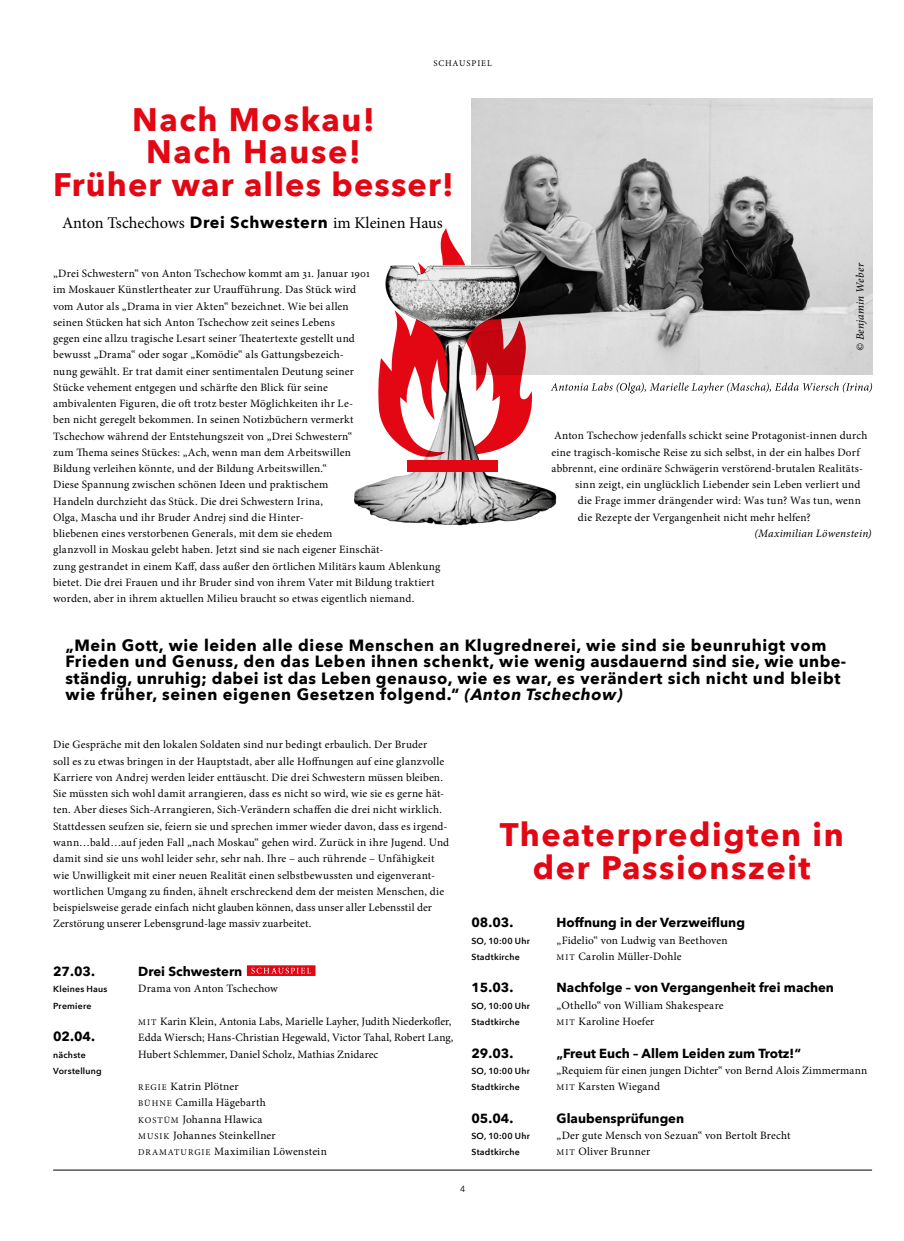
<style>
.page{position:relative;width:904px;height:1241px;background:#fff}
.page>*{position:absolute;margin:0;border:0;box-sizing:border-box;transform-origin:0 0}
.t1{font:700 32.5px/32.5px "Avenir Next";letter-spacing:.05em;color:#e30613;text-align:center}
.t2{font:700 16.25px/16.2px "Avenir Next";letter-spacing:.04em;color:#000}
.t3{font:16.25px "Minion Pro";letter-spacing:-.005em;color:#000}
.t4{font:700 13.12px "Avenir Next";color:#000}
.t5{font:11.25px/16.2px "Minion Pro";letter-spacing:.015em;color:#000}
.t6{font:italic 11.25px "Minion Pro";letter-spacing:.02em;color:#000}
.t7{font:600 8.75px/16.2px "Avenir Next";letter-spacing:.025em;color:#000}
.t8{font:8.75px "Minion Pro";letter-spacing:.11em;color:#000}
.t9{font:8.75px "Avenir Next";color:#000}
.s1{font-family:"Avenir Next";font-weight:700}
.s2{font-style:italic}
.s3{font-size:8.75px}
</style>
<div class="page">
<hr style="left:53px;top:1169px;width:819px;height:1px;background:#000">
<img style="left:471px;top:98px;width:401px;height:276px">
<svg style="left:567px;top:382px;width:305px;height:11px"></svg>
<svg style="left:247px;top:965px;width:68px;height:10px"></svg>
<img style="left:354px;top:217px;width:213px;height:309px">
<div style="left:407px;top:460px;width:91px;height:11px;background:#e30613"></div>
<svg style="left:378px;top:228px;width:154px;height:229px"></svg>
<img style="left:377px;top:250px;width:163px;height:164px">
<p class="t8" style="left:433px;top:57px;width:60px">SCHAUSPIEL</p>
<h1 class="t1" style="left:53px;top:102px;width:402px">Nach Moskau!<br>Nach Hause!<br>Früher war alles besser!</h1>
<h2 class="t3" style="left:62px;top:212px;width:382px">Anton Tschechows <span class="s1">Drei Schwestern</span> im Kleinen Haus</h2>
<p class="t5" style="left:53px;top:265px;width:389px">„Drei Schwestern“ von Anton Tschechow kommt am 31. Januar 1901<br>im Moskauer Künstlertheater zur Uraufführung. Das Stück wird<br>vom Autor als „Drama in vier Akten“ bezeichnet. Wie bei allen<br>seinen Stücken hat sich Anton Tschechow zeit seines Lebens<br>gegen eine allzu tragische Lesart seiner Theatertexte gestellt und<br>bewusst „Drama“ oder sogar „Komödie“ als Gattungsbezeich-<br>nung gewählt. Er trat damit einer sentimentalen Deutung seiner<br>Stücke vehement entgegen und schärfte den Blick für seine<br>ambivalenten Figuren, die oft trotz bester Möglichkeiten ihr Le-<br>ben nicht geregelt bekommen. In seinen Notizbüchern vermerkt<br>Tschechow während der Entstehungszeit von „Drei Schwestern“<br>zum Thema seines Stückes: „Ach, wenn man dem Arbeitswillen<br>Bildung verleihen könnte, und der Bildung Arbeitswillen.“<br>Diese Spannung zwischen schönen Ideen und praktischem<br>Handeln durchzieht das Stück. Die drei Schwestern Irina,<br>Olga, Mascha und ihr Bruder Andrej sind die Hinter-<br>bliebenen eines verstorbenen Generals, mit dem sie ehedem<br>glanzvoll in Moskau gelebt haben. Jetzt sind sie nach eigener Einschät-<br>zung gestrandet in einem Kaff, dass außer den örtlichen Militärs kaum Ablenkung bietet. Die drei Frauen und ihr Bruder sind von ihrem Vater mit Bildung traktiert worden, aber in ihrem aktuellen Milieu braucht so etwas eigentlich niemand.</p>
<p class="t6" style="left:852px;top:351px;width:90px;rotate:-90deg">© Benjamin Weber</p>
<p class="t5" style="left:554px;top:427px;width:315px">Anton Tschechow jedenfalls schickt seine Protagonist-innen durch</p>
<p class="t5" style="left:551px;top:444px;width:310px">eine tragisch-komische Reise zu sich selbst, in der ein halbes Dorf</p>
<p class="t5" style="left:551px;top:460px;width:313px">abbrennt, eine ordinäre Schwägerin verstörend-brutalen Realitäts-</p>
<p class="t5" style="left:575px;top:476px;width:287px">sinn zeigt, ein unglücklich Liebender sein Leben verliert und</p>
<p class="t5" style="left:578px;top:492px;width:284px">die Frage immer drängender wird: Was tun? Was tun, wenn</p>
<p class="t5" style="left:578px;top:509px;width:234px">die Rezepte der Vergangenheit nicht mehr helfen?</p>
<p class="t6" style="left:754px;top:525px;width:119px">(Maximilian Löwenstein)</p>
<p class="t2" style="left:66px;top:636px;width:782px">„Mein Gott, wie leiden alle diese Menschen an Klugrednerei, wie sind sie beunruhigt vom Frieden und Genuss, den das Leben ihnen schenkt, wie wenig ausdauernd sind sie, wie unbe&shy;ständig, unruhig; dabei ist das Leben genauso, wie es war, es verändert sich nicht und bleibt wie früher, seinen eigenen Gesetzen folgend.“ <span class="s2">(Anton Tschechow)</span></p>
<p class="t5" style="left:53px;top:736px;width:397px">Die Gespräche mit den lokalen Soldaten sind nur bedingt erbaulich. Der Bruder<br>soll es zu etwas bringen in der Hauptstadt, aber alle Hoffnungen auf eine glanzvolle Karriere von Andrej werden leider enttäuscht. Die drei Schwestern müssen bleiben.<br>Sie müssten sich wohl damit arrangieren, dass es nicht so wird, wie sie es gerne hät&shy;ten. Aber dieses Sich-Arrangieren, Sich-Verändern schaffen die drei nicht wirklich.<br>Stattdessen seufzen sie, feiern sie und sprechen immer wieder davon, dass es irgend&shy;wann…bald…auf jeden Fall „nach Moskau“ gehen wird. Zurück in ihre Jugend. Und damit sind sie uns wohl leider sehr, sehr nah. Ihre – auch rührende – Unfähigkeit wie Unwilligkeit mit einer neuen Realität einen selbstbewussten und eigenverant&shy;wortlichen Umgang zu finden, ähnelt erschreckend dem der meisten Menschen, die beispielsweise gerade einfach nicht glauben können, dass unser aller Lebensstil der Zerstörung unserer Lebensgrund-lage massiv zuarbeitet.</p>
<p class="t4" style="left:53px;top:960px;width:43px">27.03.</p>
<p class="t7" style="left:53px;top:980px;width:56px">Kleines Haus<br>Premiere</p>
<p class="t4" style="left:53px;top:1025px;width:43px">02.04.</p>
<p class="t7" style="left:53px;top:1045px;width:50px">nächste<br>Vorstellung</p>
<p class="t4" style="left:138px;top:960px;width:106px">Drei Schwestern</p>
<p class="t5" style="left:138px;top:980px;width:141px">Drama von Anton Tschechow</p>
<p class="t5" style="left:138px;top:1013px;width:317px"><span class="s3">MIT</span> Karin Klein, Antonia Labs, Marielle Layher, Judith Niederkofler,<br>Edda Wiersch; Hans-Christian Hegewald, Victor Tahal, Robert Lang,<br>Hubert Schlemmer, Daniel Scholz, Mathias Znidarec</p>
<p class="t5" style="left:138px;top:1078px;width:190px"><span class="s3">REGIE</span> Katrin Plötner<br><span class="s3">BÜHNE</span> Camilla Hägebarth<br><span class="s3">KOSTÜM</span> Johanna Hlawica<br><span class="s3">MUSIK</span> Johannes Steinkellner<br><span class="s3">DRAMATURGIE</span> Maximilian Löwenstein</p>
<h1 class="t1" style="left:500px;top:817px;width:345px">Theaterpredigten in der Passionszeit</h1>
<p class="t4" style="left:471px;top:911px;width:43px">08.03.</p>
<p class="t7" style="left:471px;top:932px;width:60px">SO, 10:00 Uhr<br>Stadtkirche</p>
<p class="t4" style="left:471px;top:976px;width:43px">15.03.</p>
<p class="t7" style="left:471px;top:997px;width:60px">SO, 10:00 Uhr<br>Stadtkirche</p>
<p class="t4" style="left:471px;top:1041px;width:43px">29.03.</p>
<p class="t7" style="left:471px;top:1062px;width:60px">SO, 10:00 Uhr<br>Stadtkirche</p>
<p class="t4" style="left:471px;top:1106px;width:43px">05.04.</p>
<p class="t7" style="left:471px;top:1127px;width:60px">SO, 10:00 Uhr<br>Stadtkirche</p>
<p class="t4" style="left:556px;top:911px;width:190px">Hoffnung in der Verzweiflung</p>
<p class="t5" style="left:556px;top:931px;width:172px">„Fidelio“ von Ludwig van Beethoven<br><span class="s3">MIT</span> Carolin Müller-Dohle</p>
<p class="t4" style="left:556px;top:976px;width:279px">Nachfolge – von Vergangenheit frei machen</p>
<p class="t5" style="left:556px;top:996px;width:169px">„Othello“ von William Shakespeare<br><span class="s3">MIT</span> Karoline Hoefer</p>
<p class="t4" style="left:556px;top:1041px;width:246px">„Freut Euch – Allem Leiden zum Trotz!“</p>
<p class="t5" style="left:556px;top:1061px;width:312px">„Requiem für einen jungen Dichter“ von Bernd Alois Zimmermann<br><span class="s3">MIT</span> Karsten Wiegand</p>
<p class="t4" style="left:556px;top:1106px;width:129px">Glaubensprüfungen</p>
<p class="t5" style="left:556px;top:1126px;width:235px">„Der gute Mensch von Sezuan“ von Bertolt Brecht<br><span class="s3">MIT</span> Oliver Brunner</p>
<p class="t9" style="left:460px;top:1181px;width:7px">4</p>
</div>
